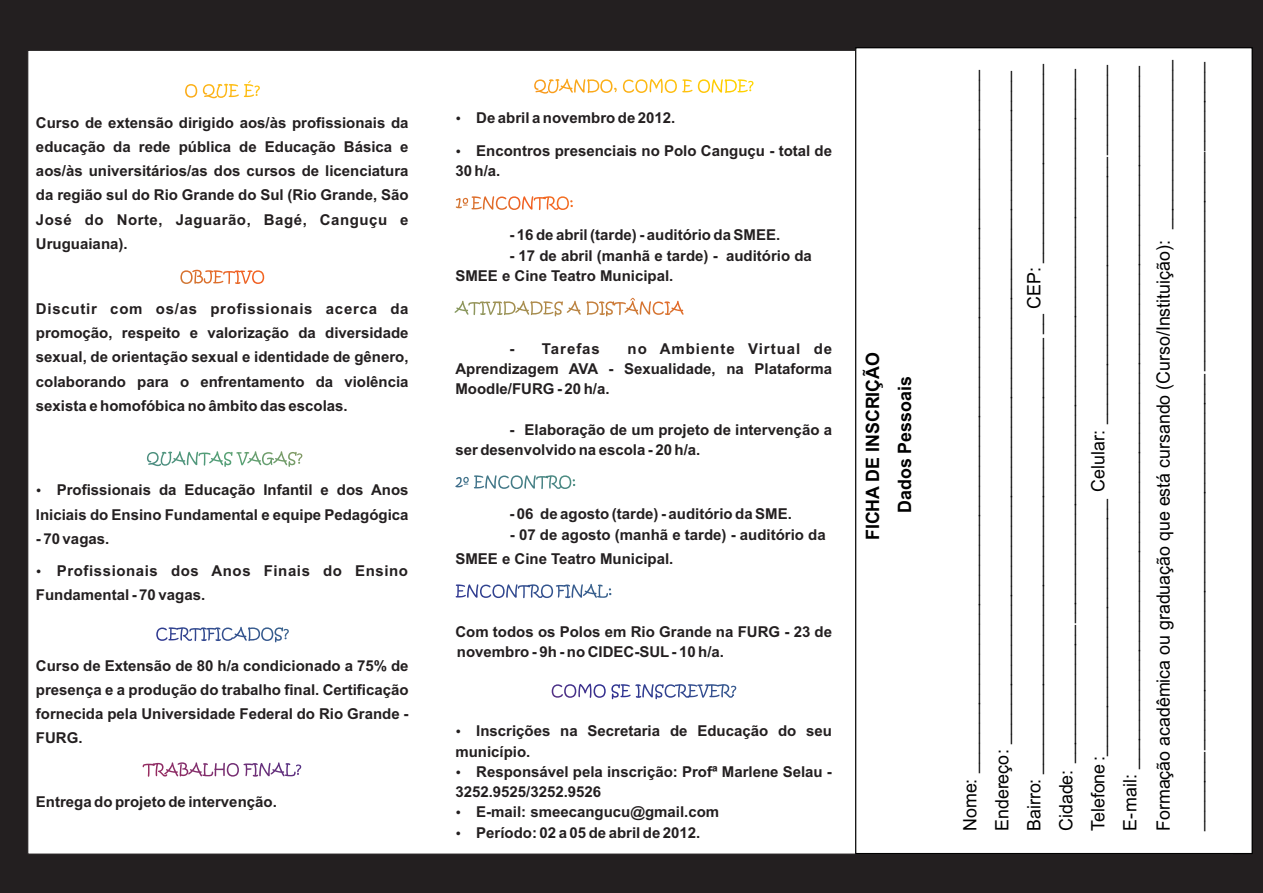
<style>
.page{position:relative;width:1263px;height:893px;background:#231f20}
.page>*{position:absolute;margin:0;border:0;box-sizing:border-box;transform-origin:0 0}
.t1{font:18.45px/32.2px "Arial";color:#000;scale:.96 1}
.t2{font:700 18.45px/32px "Arial";color:#000;text-align:center;scale:.96 1}
.t3{font:700 15px/24.3px "Arial";color:#231f20}
.t4{font:700 15px/31.8px "Arial";letter-spacing:.04em;color:#231f20}
.t5{font:700 15px "Arial";letter-spacing:.065em;color:#231f20}
</style>
<div class="page">
<div style="left:28px;top:50px;width:827px;height:804px;background:#fff"></div>
<div style="left:856px;top:48px;width:396px;height:805px;background:#fff"></div>
<div style="left:141px;top:80px;width:162px;height:697px;background:#fff"></div>
<div style="left:454px;top:78px;width:300px;height:621px;background:#fff"></div>
<svg style="left:37px;top:489px;width:4px;height:4px"></svg>
<svg style="left:37px;top:569px;width:4px;height:4px"></svg>
<svg style="left:456px;top:730px;width:4px;height:4px"></svg>
<svg style="left:456px;top:770px;width:4px;height:4px"></svg>
<svg style="left:456px;top:811px;width:4px;height:4px"></svg>
<svg style="left:456px;top:831px;width:4px;height:4px"></svg>
<p class="t3" style="left:36px;top:112px;width:374px;text-align:justify">Curso de extensão dirigido aos/às profissionais da educação da rede pública de Educação Básica e aos/às universitários/as dos cursos de licenciatura da região sul do Rio Grande do Sul (Rio Grande, São José do Norte, Jaguarão, Bagé, Canguçu e Uruguaiana).</p>
<p class="t3" style="left:36px;top:298px;width:374px;text-align:justify">Discutir com os/as profissionais acerca da promoção, respeito e valorização da diversidade sexual, de orientação sexual e identidade de gênero, colaborando para o enfrentamento da violência sexista e homofóbica no âmbito das escolas.</p>
<p class="t3" style="left:36px;top:479px;width:374px;text-align:right">Profissionais da Educação Infantil e dos Anos<br>Iniciais do Ensino Fundamental e equipe Pedagógica</p>
<p class="t4" style="left:57px;top:524px;width:353px;text-indent:-21px">- 70 vagas.<br>Profissionais dos Anos Finais do Ensino</p>
<p class="t3" style="left:36px;top:584px;width:171px">Fundamental - 70 vagas.</p>
<p class="t3" style="left:36px;top:655px;width:374px;text-align:justify">Curso de Extensão de 80 h/a condicionado a 75% de presença e a produção do trabalho final. Certificação fornecida pela Universidade Federal do Rio Grande - FURG.</p>
<p class="t3" style="left:36px;top:790px;width:242px">Entrega do projeto de intervenção.</p>
<p class="t3" style="left:476px;top:103px;width:357px;line-height:32.2px">De abril a novembro de 2012.<br>Encontros presenciais no Polo Canguçu - total de</p>
<p class="t3" style="left:455px;top:160px;width:47px">30 h/a.</p>
<p class="t3" style="left:509px;top:224px;width:272px">- 16 de abril (tarde) - auditório da SMEE.</p>
<p class="t3" style="left:455px;top:247px;width:358px;line-height:20.2px;text-indent:54px">- 17 de abril (manhã e tarde) - auditório da<br>SMEE e Cine Teatro Municipal.</p>
<p class="t5" style="left:509px;top:343px;width:92px">- Tarefas</p>
<p class="t3" style="left:455px;top:340px;width:378px;line-height:20.2px;text-align:justify;text-indent:172px">no Ambiente Virtual de Aprendizagem AVA - Sexualidade, na Plataforma Moodle/FURG - 20 h/a.</p>
<p class="t3" style="left:455px;top:421px;width:378px;line-height:20.2px;text-indent:54px">- Elaboração de um projeto de intervenção a ser desenvolvido na escola - 20 h/a.</p>
<p class="t3" style="left:509px;top:503px;width:284px">- 06 de agosto (tarde) - auditório da SME.</p>
<p class="t3" style="left:455px;top:524px;width:372px;text-indent:55px">- 07 de agosto (manhã e tarde) - auditório da<br>SMEE e Cine Teatro Municipal.</p>
<p class="t3" style="left:455px;top:623px;width:378px;line-height:20.2px">Com todos os Polos em Rio Grande na FURG - 23 de novembro - 9h - no CIDEC-SUL- 10 h/a.</p>
<p class="t3" style="left:455px;top:722px;width:378px;line-height:20.2px;text-indent:21px">Inscrições na Secretaria de Educação do seu município.</p>
<p class="t3" style="left:476px;top:761px;width:357px">Responsável pela inscrição: Profª Marlene Selau -</p>
<p class="t3" style="left:455px;top:781px;width:147px">3252.9525/3252.9526</p>
<p class="t3" style="left:476px;top:801px;width:245px">E-mail: smeecangucu@gmail.com</p>
<p class="t3" style="left:476px;top:822px;width:226px">Período: 02 a 05 de abril de 2012.</p>
<p class="t2" style="left:858px;top:540px;width:198px;rotate:-90deg">FICHA DE INSCRIÇÃO<br>Dados Pessoais</p>
<p class="t1" style="left:955px;top:831px;width:805px;rotate:-90deg">Nome: _______________________________________________________________________ Endereço: ____________________________________________________________________ Bairro: ____________________________________________ __ CEP: ____________________ Cidade: ______________________________________________________________________ Telefone :__________________________ Celular: ____________________________________ E-mail: _______________________________________________________________________ Formação acadêmica ou graduação que está cursando (Curso/Instituição): _________________ ______________________________________________ _______________________________</p>
</div>
